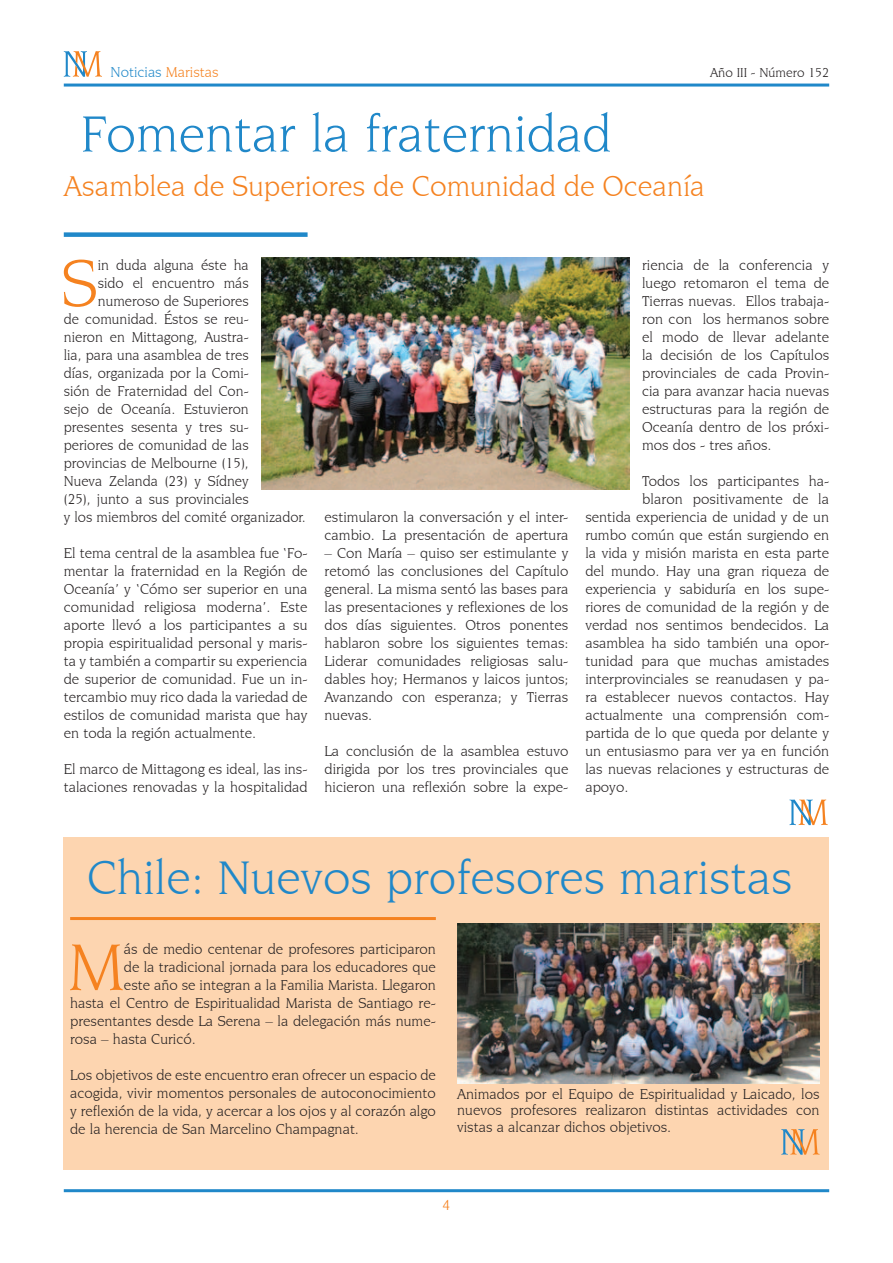
<style>
.page{position:relative;width:893px;height:1263px;background:#fff}
.page>*{position:absolute;margin:0;border:0;box-sizing:border-box;transform-origin:0 0}
.t1{font:70.2px "Novarese IT Cby BT";color:#f58220}
.t2{font:54px "Novarese IT Cby BT";color:#2088c9}
.t3{font:49.5px "Novarese IT Cby BT";color:#2088c9}
.t4{font:30px "Novarese IT Cby BT";color:#f58220}
.t5{font:15px/18px "Novarese IT Cby BT";color:#231f20;text-align:justify}
.t6{font:15px "Novarese IT Cby BT";color:#2088c9}
.t7{font:15px "Novarese IT Cby BT";color:#f58220}
.t8{font:13.5px "Novarese IT Cby BT";color:#231f20}
.s1{color:#f58220}
</style>
<div class="page">
<hr style="left:64px;top:1189px;width:765px;height:3px;background:#2088c9">
<hr style="left:64px;top:84px;width:765px;height:3px;background:#2088c9">
<svg style="left:64px;top:51px;width:38px;height:26px"></svg>
<svg style="left:789px;top:799px;width:39px;height:26px"></svg>
<div style="left:64px;top:232px;width:244px;height:5px;background:#2088c9"></div>
<div style="left:64px;top:837px;width:765px;height:332px;background:#fdd5b0"></div>
<img style="left:261px;top:257px;width:368px;height:232px">
<svg style="left:781px;top:1129px;width:38px;height:26px"></svg>
<img style="left:457px;top:923px;width:362px;height:160px">
<hr style="left:70px;top:917px;width:366px;height:3px;background:#f58220">
<p class="t6" style="left:111px;top:63px;width:110px">Noticias <span class="s1">Maristas</span></p>
<p class="t8" style="left:710px;top:64px;width:121px">Año III - Número 152</p>
<h2 class="t2" style="left:81px;top:102px;width:532px">Fomentar la fraternidad</h2>
<h3 class="t4" style="left:64px;top:168px;width:643px">Asamblea de Superiores de Comunidad de Oceanía</h3>
<h1 class="t1" style="left:61px;top:241px;width:38px">S</h1>
<p class="t5" style="left:98px;top:256px;width:152px">in duda alguna éste ha</p>
<p class="t5" style="left:98px;top:274px;width:152px">sido el encuentro más</p>
<p class="t5" style="left:98px;top:292px;width:152px">numeroso de Superiores</p>
<p class="t5" style="left:64px;top:310px;width:186px">de comunidad. Éstos se reu-</p>
<p class="t5" style="left:64px;top:328px;width:186px">nieron en Mittagong, Austra-</p>
<p class="t5" style="left:64px;top:346px;width:186px">lia, para una asamblea de tres</p>
<p class="t5" style="left:64px;top:364px;width:186px">días, organizada por la Comi-</p>
<p class="t5" style="left:64px;top:382px;width:186px">sión de Fraternidad del Con-</p>
<p class="t5" style="left:64px;top:400px;width:186px">sejo de Oceanía. Estuvieron</p>
<p class="t5" style="left:64px;top:418px;width:186px">presentes sesenta y tres su-</p>
<p class="t5" style="left:64px;top:436px;width:186px">periores de comunidad de las</p>
<p class="t5" style="left:64px;top:454px;width:186px">provincias de Melbourne (15),</p>
<p class="t5" style="left:64px;top:472px;width:186px">Nueva Zelanda (23) y Sídney</p>
<p class="t5" style="left:64px;top:490px;width:186px">(25), junto a sus provinciales</p>
<p class="t5" style="left:64px;top:508px;width:243px">y los miembros del comité organizador.</p>
<p class="t5" style="left:64px;top:544px;width:245px">El tema central de la asamblea fue ‘Fo&shy;mentar la fraternidad en la Región de Oceanía’ y ‘Cómo ser superior en una comunidad religiosa moderna’. Este aporte llevó a los participantes a su propia espiritualidad personal y maris&shy;ta y también a compartir su experiencia de superior de comunidad. Fue un in&shy;tercambio muy rico dada la variedad de estilos de comunidad marista que hay en toda la región actualmente.</p>
<p class="t5" style="left:64px;top:760px;width:245px">El marco de Mittagong es ideal, las ins&shy;talaciones renovadas y la hospitalidad</p>
<p class="t5" style="left:325px;top:508px;width:245px">estimularon la conversación y el inter&shy;cambio. La presentación de apertura</p>
<p class="t5" style="left:325px;top:544px;width:245px">– Con María – quiso ser estimulante y retomó las conclusiones del Capítulo general. La misma sentó las bases para las presentaciones y reflexiones de los dos días siguientes. Otros ponentes hablaron sobre los siguientes temas:<br>Liderar comunidades religiosas salu&shy;dables hoy; Hermanos y laicos juntos; Avanzando con esperanza; y Tierras nuevas.</p>
<p class="t5" style="left:325px;top:742px;width:245px">La conclusión de la asamblea estuvo dirigida por los tres provinciales que hicieron una reflexión sobre la expe-</p>
<p class="t5" style="left:642px;top:256px;width:189px">riencia de la conferencia y luego retomaron el tema de Tierras nuevas. Ellos trabaja&shy;ron con los hermanos sobre el modo de llevar adelante la decisión de los Capítulos provinciales de cada Provin&shy;cia para avanzar hacia nuevas estructuras para la región de Oceanía dentro de los próxi&shy;mos dos - tres años.</p>
<p class="t5" style="left:642px;top:472px;width:189px">Todos los participantes ha-</p>
<p class="t5" style="left:642px;top:490px;width:189px">blaron positivamente de la</p>
<p class="t5" style="left:585px;top:508px;width:245px">sentida experiencia de unidad y de un</p>
<p class="t5" style="left:585px;top:526px;width:245px">rumbo común que están surgiendo en</p>
<p class="t5" style="left:585px;top:544px;width:245px">la vida y misión marista en esta parte</p>
<p class="t5" style="left:585px;top:562px;width:245px">del mundo. Hay una gran riqueza de</p>
<p class="t5" style="left:585px;top:580px;width:245px">experiencia y sabiduría en los supe-</p>
<p class="t5" style="left:585px;top:598px;width:245px">riores de comunidad de la región y de</p>
<p class="t5" style="left:585px;top:616px;width:245px">verdad nos sentimos bendecidos. La</p>
<p class="t5" style="left:585px;top:634px;width:245px">asamblea ha sido también una opor-</p>
<p class="t5" style="left:585px;top:652px;width:245px">tunidad para que muchas amistades</p>
<p class="t5" style="left:585px;top:670px;width:245px">interprovinciales se reanudasen y pa-</p>
<p class="t5" style="left:585px;top:688px;width:245px">ra establecer nuevos contactos. Hay</p>
<p class="t5" style="left:585px;top:706px;width:245px">actualmente una comprensión com-</p>
<p class="t5" style="left:585px;top:724px;width:245px">partida de lo que queda por delante y</p>
<p class="t5" style="left:585px;top:742px;width:245px">un entusiasmo para ver ya en función</p>
<p class="t5" style="left:585px;top:760px;width:245px">las nuevas relaciones y estructuras de</p>
<p class="t5" style="left:585px;top:778px;width:44px">apoyo.</p>
<h3 class="t3" style="left:87px;top:849px;width:707px">Chile: Nuevos profesores maristas</h3>
<h1 class="t1" style="left:68px;top:925px;width:57px">M</h1>
<p class="t5" style="left:124px;top:940px;width:313px">ás de medio centenar de profesores participaron</p>
<p class="t5" style="left:124px;top:958px;width:313px">de la tradicional jornada para los educadores que</p>
<p class="t5" style="left:124px;top:976px;width:313px">este año se integran a la Familia Marista. Llegaron</p>
<p class="t5" style="left:70px;top:994px;width:367px">hasta el Centro de Espiritualidad Marista de Santiago re-</p>
<p class="t5" style="left:70px;top:1012px;width:367px">presentantes desde La Serena – la delegación más nume-</p>
<p class="t5" style="left:70px;top:1030px;width:127px">rosa – hasta Curicó.</p>
<p class="t5" style="left:70px;top:1066px;width:367px">Los objetivos de este encuentro eran ofrecer un espacio de acogida, vivir momentos personales de autoconocimiento y reflexión de la vida, y acercar a los ojos y al corazón algo de la herencia de San Marcelino Champagnat.</p>
<p class="t5" style="left:457px;top:1085px;width:364px;line-height:16.5px">Animados por el Equipo de Espiritualidad y Laicado, los nuevos profesores realizaron distintas actividades con vistas a alcanzar dichos objetivos.</p>
<p class="t7" style="left:443px;top:1196px;width:9px">4</p>
</div>
